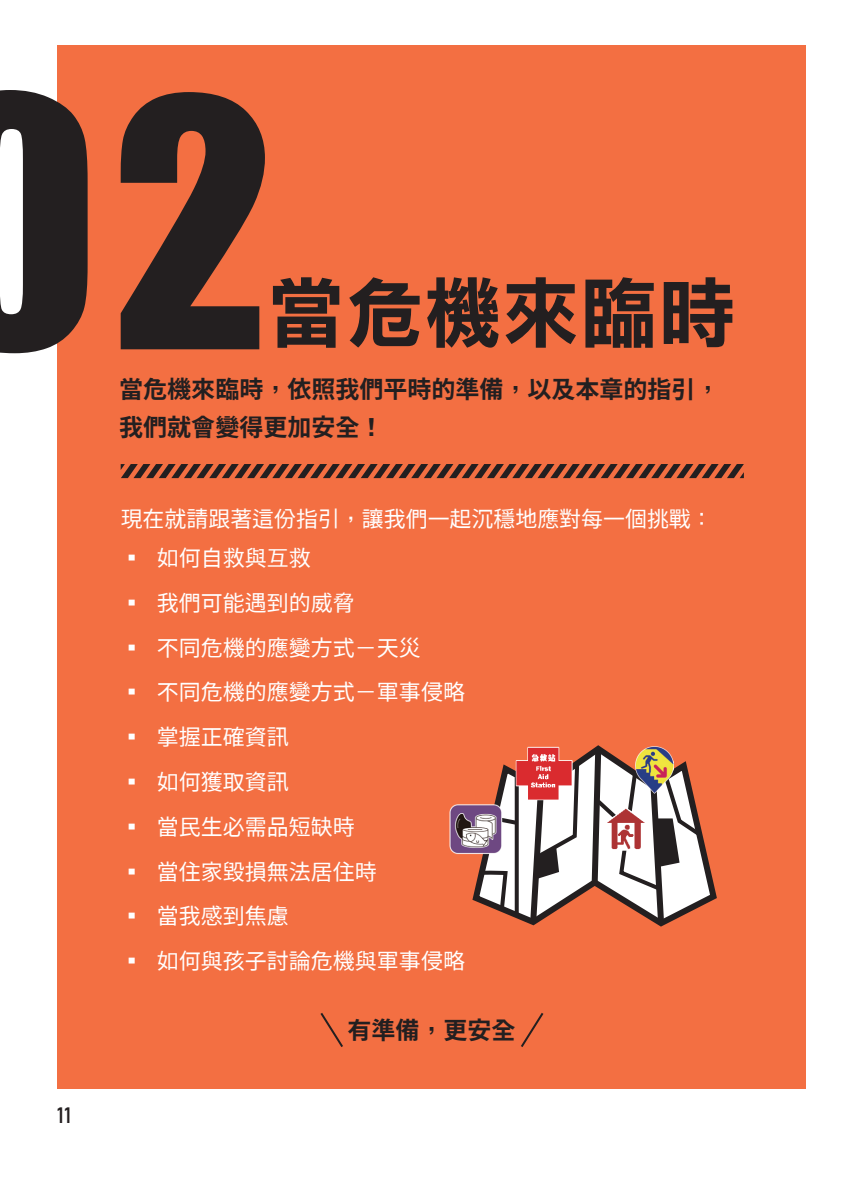
<style>
.page{position:relative;width:851px;height:1191px;background:#fff}
.page>*{position:absolute;margin:0;border:0;box-sizing:border-box;transform-origin:0 0}
.t1{font:319.2px "Impact";color:#231f20}
.t2{font:76.6px "DF Li Hei Bd WIN BF";letter-spacing:.02em;color:#231f20}
.t3{font:700 24px/38.4px "Taipei Sans TC Beta";color:#231f20}
.t4{font:22px "Taipei Sans TC Beta";color:#fff}
.t5{font:22px "Bahnschrift";color:#231f20}
</style>
<div class="page">
<div style="left:57px;top:46px;width:748px;height:1042px;background:#f36f42"></div>
<svg style="left:0;top:90px;width:88px;height:263px"></svg>
<svg style="left:121px;top:464px;width:622px;height:14px"></svg>
<svg style="left:320px;top:1013px;width:23px;height:34px"></svg>
<svg style="left:521px;top:1013px;width:22px;height:34px"></svg>
<svg style="left:472px;top:752px;width:245px;height:171px"></svg>
<svg style="left:514px;top:803px;width:4px;height:111px"></svg>
<svg style="left:527px;top:759px;width:54px;height:167px;background:#bfb0ab"></svg>
<svg style="left:505px;top:813px;width:16px;height:14px"></svg>
<svg style="left:477px;top:870px;width:32px;height:43px"></svg>
<svg style="left:588px;top:745px;width:116px;height:182px"></svg>
<img style="left:513px;top:746px;width:62px;height:57px">
<img style="left:600px;top:804px;width:51px;height:48px">
<img style="left:635px;top:747px;width:38px;height:46px">
<img style="left:449px;top:800px;width:56px;height:56px">
<p class="t5" style="left:57px;top:1099px;width:16px">11</p>
<p class="t1" style="left:112px;top:-24px;width:162px">2</p>
<p class="t2" style="left:268px;top:274px;width:469px">當危機來臨時</p>
<p class="t3" style="left:119px;top:370px;width:602px">當危機來臨時，依照我們平時的準備，以及本章的指引，我們就會變得更加安全！</p>
<p class="t4" style="left:121px;top:506px;width:593px">現在就請跟著這份指引，讓我們一起沉穩地應對每一個挑戰：</p>
<p class="t4" style="left:121px;top:545px;width:191px">▪ 如何自救與互救</p>
<p class="t4" style="left:121px;top:590px;width:235px">▪ 我們可能遇到的威脅</p>
<p class="t4" style="left:121px;top:635px;width:301px">▪ 不同危機的應變方式－天災</p>
<p class="t4" style="left:121px;top:680px;width:345px">▪ 不同危機的應變方式－軍事侵略</p>
<p class="t4" style="left:121px;top:724px;width:169px">▪ 掌握正確資訊</p>
<p class="t4" style="left:121px;top:769px;width:169px">▪ 如何獲取資訊</p>
<p class="t4" style="left:121px;top:814px;width:235px">▪ 當民生必需品短缺時</p>
<p class="t4" style="left:121px;top:859px;width:257px">▪ 當住家毀損無法居住時</p>
<p class="t4" style="left:121px;top:904px;width:169px">▪ 當我感到焦慮</p>
<p class="t4" style="left:121px;top:948px;width:345px">▪ 如何與孩子討論危機與軍事侵略</p>
<p class="t3" style="left:347px;top:1011px;width:169px">有準備，更安全</p>
</div>
